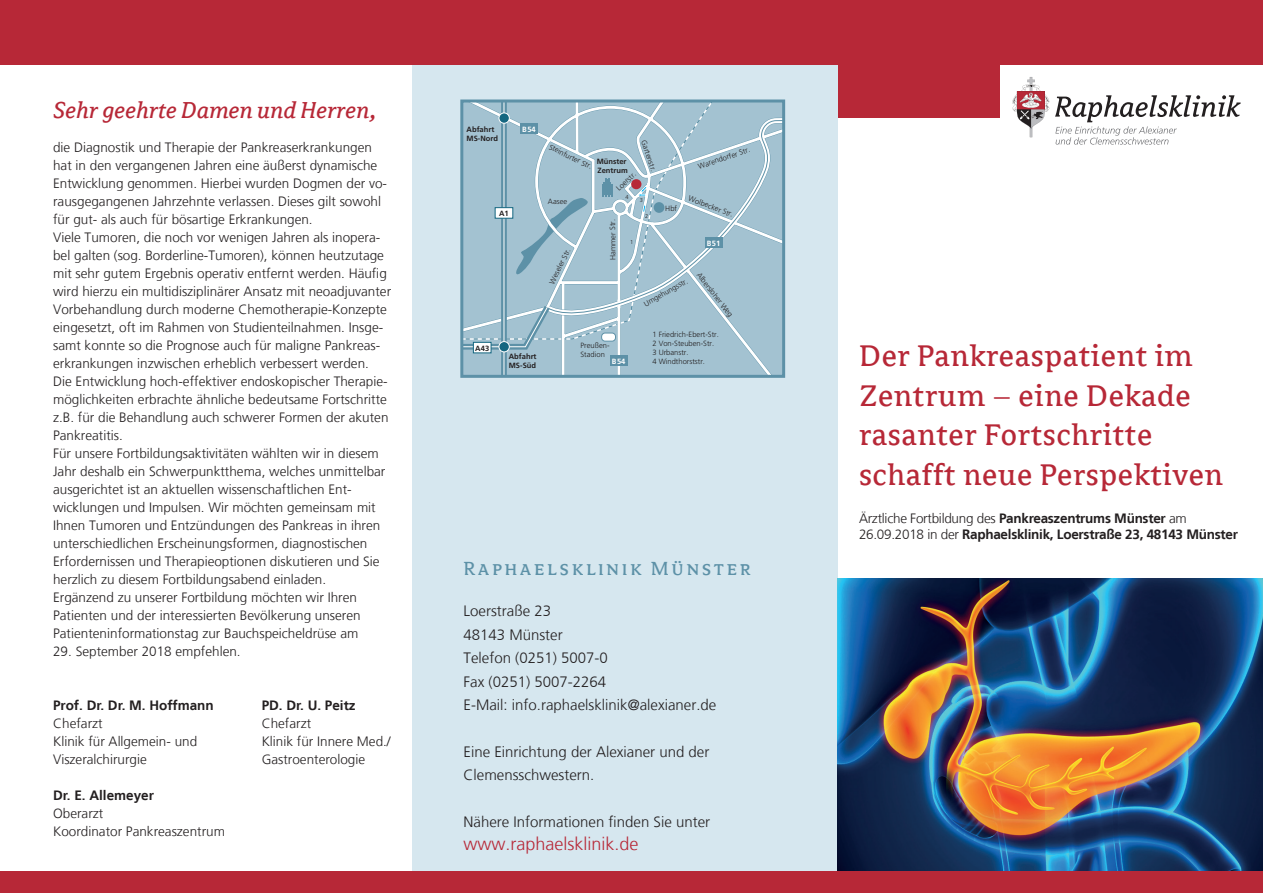
<style>
.page{position:relative;width:1263px;height:893px;background:#fff}
.page>*{position:absolute;margin:0;border:0;box-sizing:border-box;transform-origin:0 0}
.t1{font:33px/39.6px "Avance Offc";letter-spacing:.02em;color:#b72837}
.t2{font:italic 25.5px "Avance Offc";color:#b72837}
.t3{font:21px "Avance Sc Offc";letter-spacing:.12em;color:#5d91a7}
.t4{font:300 18px "Frutiger LT";color:#b72837}
.t5{font:300 15px "Frutiger LT";color:#231f20}
.t6{font:300 13.5px/18px "Frutiger LT";color:#231f20}
.t7{font:700 13.5px/16.2px "Frutiger LT";letter-spacing:-.02em;color:#231f20}
.t8{font:700 13.5px "Frutiger LT";color:#231f20}
.t9{font:300 7.5px/9.1px "Frutiger";color:#231f20}
.t10{font:700 7.5px/9.1px "Frutiger";color:#231f20}
.t11{font:700 7.5px "Frutiger";letter-spacing:.035em;color:#fff}
.t12{font:300 5.7px "Frutiger";color:#231f20}
.s1{font-weight:300}
</style>
<div class="page">
<div style="left:412px;top:0;width:426px;height:893px;background:#d6e7ef"></div>
<div style="left:0;top:0;width:1263px;height:64px;background:#b72837"></div>
<div style="left:464px;top:103px;width:317px;height:271px;background:#a3c2d1"></div>
<svg style="left:542px;top:116px;width:239px;height:212px;background:#a8c5d3"></svg>
<svg style="left:548px;top:120px;width:233px;height:202px;background:#a8c5d3"></svg>
<svg style="left:501px;top:103px;width:6px;height:271px"></svg>
<hr style="left:504px;top:101px;width:1px;height:275px;background:#fff">
<div style="left:499px;top:113px;width:10px;height:10px;background:#156781;border-radius:50%"></div>
<div style="left:499px;top:113px;width:10px;height:10px;border:1px solid #fff;border-radius:50%"></div>
<svg style="left:464px;top:300px;width:91px;height:52px;background:#a1c0ce"></svg>
<div style="left:499px;top:342px;width:10px;height:10px;background:#156781;border-radius:50%"></div>
<div style="left:499px;top:341px;width:10px;height:11px;border:1px solid #fff;border-radius:50%"></div>
<div style="left:520px;top:123px;width:18px;height:11px;background:#5d91a7"></div>
<div style="left:495px;top:207px;width:18px;height:11px;background:#fff;border:1px solid #156781"></div>
<div style="left:473px;top:342px;width:18px;height:11px;background:#fff;border:1px solid #156781"></div>
<div style="left:610px;top:356px;width:17px;height:10px;background:#5d91a7"></div>
<div style="left:602px;top:333px;width:13px;height:8px;background:#fff;border-radius:3px"></div>
<div style="left:601px;top:333px;width:15px;height:8px;border:1px solid #5d91a7;border-radius:3px"></div>
<svg style="left:602px;top:133px;width:167px;height:178px;background:#aac6d3"></svg>
<div style="left:460px;top:99px;width:325px;height:279px;border:3px solid #5d91a7"></div>
<div style="left:838px;top:0;width:161px;height:117px;background:#b72837"></div>
<svg style="left:1012px;top:77px;width:37px;height:60px"></svg>
<svg style="left:1055px;top:95px;width:186px;height:50px"></svg>
<img style="left:838px;top:578px;width:425px;height:294px">
<div style="left:0;top:872px;width:1263px;height:21px;background:#b72837"></div>
<p class="t2" style="left:53px;top:97px;width:324px">Sehr geehrte Damen und Herren,</p>
<p class="t6" style="left:53px;top:139px;width:335px">die Diagnostik und Therapie der Pankreaserkrankungen hat in den vergangenen Jahren eine äußerst dynamische Entwicklung genommen. Hierbei wurden Dogmen der vo&shy;rausgegangenen Jahrzehnte verlassen. Dieses gilt sowohl für gut- als auch für bösartige Erkrankungen.</p>
<p class="t6" style="left:53px;top:229px;width:340px">Viele Tumoren, die noch vor wenigen Jahren als inopera&shy;bel galten (sog. Borderline-Tumoren), können heutzutage mit sehr gutem Ergebnis operativ entfernt werden. Häufig wird hierzu ein multidisziplinärer Ansatz mit neoadjuvanter Vorbehandlung durch moderne Chemotherapie-Konzepte eingesetzt, oft im Rahmen von Studienteilnahmen. Insge&shy;samt konnte so die Prognose auch für maligne Pankreas&shy;erkrankungen inzwischen erheblich verbessert werden.</p>
<p class="t6" style="left:53px;top:373px;width:337px;text-align:justify">Die Entwicklung hoch-effektiver endoskopischer Therapie&shy;möglichkeiten erbrachte ähnliche bedeutsame Fortschritte z.B. für die Behandlung auch schwerer Formen der akuten Pankreatitis.</p>
<p class="t6" style="left:53px;top:445px;width:334px">Für unsere Fortbildungsaktivitäten wählten wir in diesem Jahr deshalb ein Schwerpunktthema, welches unmittelbar ausgerichtet ist an aktuellen wissenschaftlichen Ent&shy;wicklungen und Impulsen. Wir möchten gemeinsam mit Ihnen Tumoren und Entzündungen des Pankreas in ihren unterschiedlichen Erscheinungsformen, diagnostischen Erfordernissen und Therapieoptionen diskutieren und Sie herzlich zu diesem Fortbildungsabend einladen.</p>
<p class="t6" style="left:53px;top:589px;width:309px">Ergänzend zu unserer Fortbildung möchten wir Ihren<br>Patienten und der interessierten Bevölkerung unseren<br>Patienteninformationstag zur Bauchspeicheldrüse am</p>
<p class="t6" style="left:53px;top:643px;width:189px">29. September 2018 empfehlen.</p>
<p class="t8" style="left:53px;top:697px;width:162px">Prof. Dr. Dr. M. Hoffmann</p>
<p class="t8" style="left:262px;top:697px;width:96px">PD. Dr. U. Peitz</p>
<p class="t6" style="left:53px;top:715px;width:51px">Chefarzt</p>
<p class="t6" style="left:262px;top:715px;width:51px">Chefarzt</p>
<p class="t6" style="left:53px;top:733px;width:146px">Klinik für Allgemein- und</p>
<p class="t6" style="left:262px;top:733px;width:131px">Klinik für Innere Med./</p>
<p class="t6" style="left:53px;top:751px;width:95px">Viszeralchirurgie</p>
<p class="t6" style="left:262px;top:751px;width:105px">Gastroenterologie</p>
<p class="t8" style="left:53px;top:787px;width:102px">Dr. E. Allemeyer</p>
<p class="t6" style="left:53px;top:805px;width:52px">Oberarzt</p>
<p class="t6" style="left:53px;top:823px;width:173px">Koordinator Pankreaszentrum</p>
<p class="t10" style="left:467px;top:124px;width:33px">Abfahrt<br>MS-Nord</p>
<p class="t11" style="left:522px;top:124px;width:15px">B54</p>
<p class="t10" style="left:499px;top:209px;width:11px">A1</p>
<p class="t10" style="left:475px;top:343px;width:16px">A43</p>
<p class="t10" style="left:509px;top:352px;width:29px">Abfahrt<br>MS-Süd</p>
<p class="t9" style="left:551px;top:142px;width:49px;rotate:26deg">Steinfurter Str.</p>
<p class="t9" style="left:648px;top:139px;width:34px;rotate:71deg">Gartenstr.</p>
<p class="t10" style="left:597px;top:157px;width:33px">Münster<br>Zentrum</p>
<p class="t9" style="left:614px;top:186px;width:25px;rotate:-43deg">Loerstr.</p>
<p class="t9" style="left:548px;top:196px;width:21px">Aasee</p>
<p class="t12" style="left:625px;top:194px;width:5px">4</p>
<p class="t12" style="left:640px;top:197px;width:5px">3</p>
<p class="t12" style="left:645px;top:213px;width:5px">2</p>
<p class="t9" style="left:665px;top:203px;width:13px">Hbf</p>
<p class="t9" style="left:697px;top:162px;width:56px;rotate:-19deg">Warendorfer Str.</p>
<p class="t9" style="left:690px;top:193px;width:49px;rotate:21deg">Wolbecker Str.</p>
<p class="t9" style="left:547px;top:282px;width:40px;rotate:-64deg">Weseler Str.</p>
<p class="t9" style="left:608px;top:260px;width:42px;rotate:-90deg">Hammer Str.</p>
<p class="t12" style="left:630px;top:239px;width:5px">1</p>
<p class="t9" style="left:580px;top:341px;width:31px">Preußen-<br>Stadion</p>
<p class="t11" style="left:612px;top:357px;width:15px">B54</p>
<p class="t11" style="left:707px;top:239px;width:15px">B51</p>
<p class="t9" style="left:642px;top:300px;width:51px;rotate:-29deg">Umgehungsstr.</p>
<p class="t9" style="left:702px;top:271px;width:55px;rotate:52deg">Albersloher Weg</p>
<p class="t9" style="left:652px;top:330px;width:68px">1 Friedrich-Ebert-Str.<br>2 Von-Steuben-Str.<br>3 Urbanstr.<br>4 Windthorststr.</p>
<p class="t3" style="left:463px;top:558px;width:289px">Raphaelsklinik Münster</p>
<p class="t5" style="left:463px;top:603px;width:89px">Loerstraße 23</p>
<p class="t5" style="left:463px;top:626px;width:101px">48143 Münster</p>
<p class="t5" style="left:463px;top:650px;width:146px">Telefon (0251) 5007-0</p>
<p class="t5" style="left:463px;top:673px;width:144px">Fax (0251) 5007-2264</p>
<p class="t5" style="left:463px;top:696px;width:254px">E-Mail: info.raphaelsklinik@alexianer.de</p>
<p class="t5" style="left:463px;top:743px;width:247px">Eine Einrichtung der Alexianer und der</p>
<p class="t5" style="left:463px;top:767px;width:132px">Clemensschwestern.</p>
<p class="t5" style="left:463px;top:813px;width:248px">Nähere Informationen finden Sie unter</p>
<p class="t4" style="left:463px;top:834px;width:177px">www.raphaelsklinik.de</p>
<p class="t1" style="left:859px;top:337px;width:335px">Der Pankreaspatient im<br>Zentrum – eine Dekade</p>
<p class="t1" style="left:859px;top:417px;width:365px">rasanter Fortschritte schafft neue Perspektiven</p>
<p class="t7" style="left:859px;top:510px;width:380px"><span class="s1">Ärztliche Fortbildung des</span> Pankreaszentrums Münster <span class="s1">am<br>26.09.2018 in der</span> Raphaelsklinik, Loerstraße 23, 48143 Münster</p>
</div>
